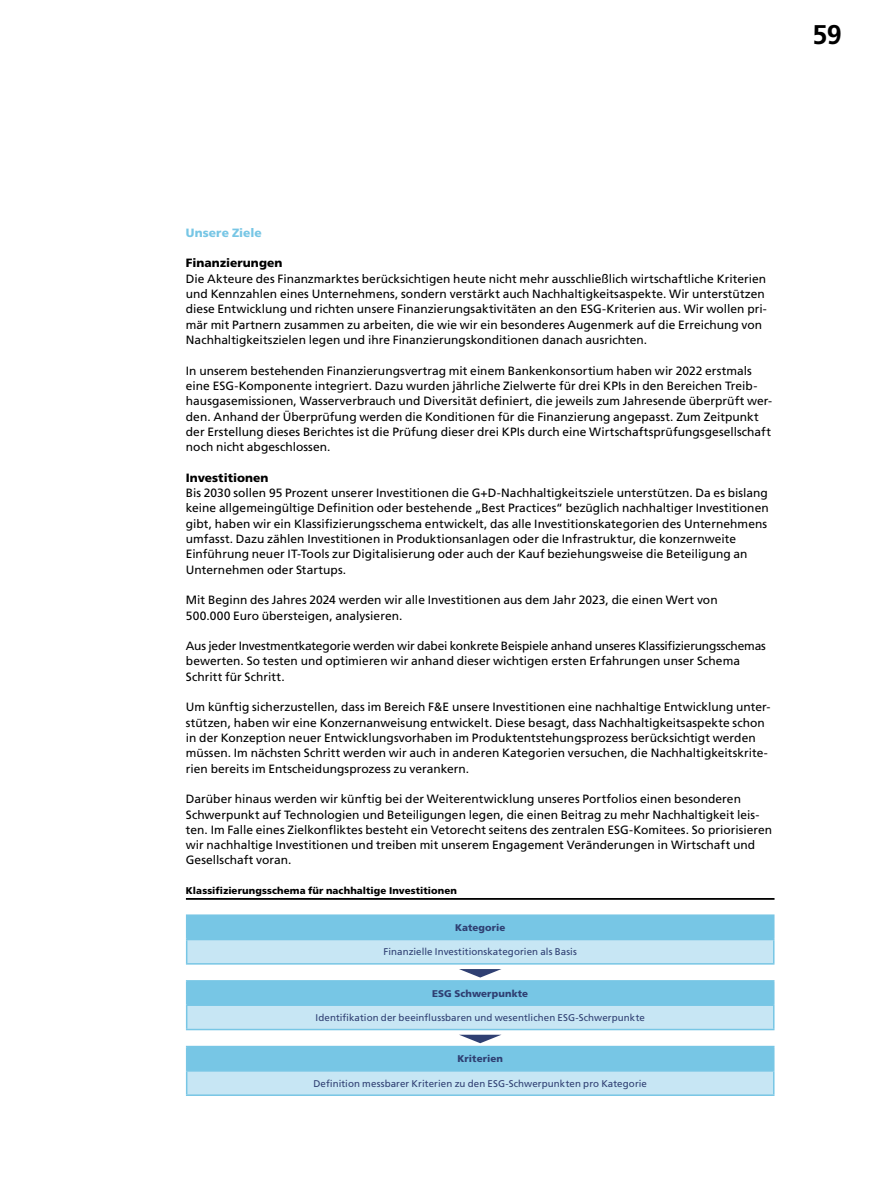
<style>
.page{position:relative;width:893px;height:1191px;background:#fff}
.page>*{position:absolute;margin:0;border:0;box-sizing:border-box;transform-origin:0 0}
.t1{font:700 27px "Frutiger LT Pro";color:#000}
.t2{font:12px/15.3px "Frutiger LT Pro";color:#000}
.t3{font:900 12px "Frutiger LT Pro";letter-spacing:.005em;color:#000}
.t4{font:900 12px "Frutiger LT Pro";color:#77c6e5}
.t5{font:9.75px "Frutiger LT Pro";letter-spacing:.01em;color:#2f3f72}
.t6{font:900 9.75px "Frutiger LT Pro";letter-spacing:.01em;color:#000}
.t7{font:900 9.75px "Frutiger LT Pro";letter-spacing:.01em;color:#2f3f72}
</style>
<div class="page">
<hr style="left:186px;top:898px;width:588px;height:1px;background:#000">
<div style="left:187px;top:916px;width:586px;height:22px;background:#77c6e5"></div>
<svg style="left:187px;top:940px;width:587px;height:154px;fill:#c7e6f4"></svg>
<hr style="left:186px;top:914px;width:588px;height:2px;background:#77c6e5">
<hr style="left:186px;top:938px;width:588px;height:2px;background:#77c6e5">
<svg style="left:186px;top:916px;width:1px;height:47px"></svg>
<svg style="left:773px;top:916px;width:1px;height:47px"></svg>
<hr style="left:186px;top:963px;width:588px;height:1px;background:#77c6e5">
<hr style="left:186px;top:980px;width:588px;height:1px;background:#77c6e5">
<hr style="left:186px;top:1004px;width:588px;height:2px;background:#77c6e5">
<svg style="left:186px;top:981px;width:1px;height:47px"></svg>
<svg style="left:773px;top:981px;width:1px;height:47px"></svg>
<hr style="left:186px;top:1028px;width:588px;height:2px;background:#77c6e5">
<hr style="left:186px;top:1045px;width:588px;height:2px;background:#77c6e5">
<hr style="left:186px;top:1070px;width:588px;height:1px;background:#77c6e5">
<svg style="left:186px;top:1047px;width:1px;height:47px"></svg>
<svg style="left:773px;top:1047px;width:1px;height:47px"></svg>
<hr style="left:186px;top:1094px;width:588px;height:2px;background:#77c6e5">
<svg style="left:459px;top:969px;width:42px;height:8px"></svg>
<svg style="left:459px;top:1034px;width:42px;height:9px"></svg>
<h1 class="t1" style="left:813px;top:19px;width:31px">59</h1>
<p class="t4" style="left:186px;top:225px;width:77px">Unsere Ziele</p>
<p class="t3" style="left:186px;top:256px;width:98px">Finanzierungen</p>
<p class="t2" style="left:186px;top:271px;width:582px">Die Akteure des Finanzmarktes berücksichtigen heute nicht mehr ausschließlich wirtschaftliche Kriterien und Kennzahlen eines Unternehmens, sondern verstärkt auch Nachhaltigkeitsaspekte. Wir unterstützen diese Entwicklung und richten unsere Finanzierungsaktivitäten an den ESG-Kriterien aus. Wir wollen pri&shy;mär mit Partnern zusammen zu arbeiten, die wie wir ein besonderes Augenmerk auf die Erreichung von Nachhaltigkeitszielen legen und ihre Finanzierungskonditionen danach ausrichten.</p>
<p class="t2" style="left:186px;top:363px;width:588px">In unserem bestehenden Finanzierungsvertrag mit einem Bankenkonsortium haben wir 2022 erstmals eine ESG-Komponente integriert. Dazu wurden jährliche Zielwerte für drei KPIs in den Bereichen Treib&shy;hausgasemissionen, Wasserverbrauch und Diversität definiert, die jeweils zum Jahresende überprüft wer&shy;den. Anhand der Überprüfung werden die Konditionen für die Finanzierung angepasst. Zum Zeitpunkt der Erstellung dieses Berichtes ist die Prüfung dieser drei KPIs durch eine Wirtschaftsprüfungsgesellschaft noch nicht abgeschlossen.</p>
<p class="t3" style="left:186px;top:470px;width:84px">Investitionen</p>
<p class="t2" style="left:186px;top:485px;width:584px">Bis 2030 sollen 95 Prozent unserer Investitionen die G+D-Nachhaltigkeitsziele unterstützen. Da es bislang keine allgemeingültige Definition oder bestehende „Best Practices“ bezüglich nachhaltiger Investitionen gibt, haben wir ein Klassifizierungsschema entwickelt, das alle Investitionskategorien des Unternehmens umfasst. Dazu zählen Investitionen in Produktionsanlagen oder die Infrastruktur, die konzernweite Einführung neuer IT-Tools zur Digitalisierung oder auch der Kauf beziehungsweise die Beteiligung an Unternehmen oder Startups.</p>
<p class="t2" style="left:186px;top:592px;width:533px">Mit Beginn des Jahres 2024 werden wir alle Investitionen aus dem Jahr 2023, die einen Wert von<br>500.000 Euro übersteigen, analysieren.</p>
<p class="t2" style="left:186px;top:638px;width:581px">Aus jeder Investmentkategorie werden wir dabei konkrete Beispiele anhand unseres Klassifizierungsschemas bewerten. So testen und optimieren wir anhand dieser wichtigen ersten Erfahrungen unser Schema<br>Schritt für Schritt.</p>
<p class="t2" style="left:186px;top:699px;width:586px">Um künftig sicherzustellen, dass im Bereich F&amp;E unsere Investitionen eine nachhaltige Entwicklung unter&shy;stützen, haben wir eine Konzernanweisung entwickelt. Diese besagt, dass Nachhaltigkeitsaspekte schon in der Konzeption neuer Entwicklungsvorhaben im Produktentstehungsprozess berücksichtigt werden müssen. Im nächsten Schritt werden wir auch in anderen Kategorien versuchen, die Nachhaltigkeitskrite&shy;rien bereits im Entscheidungsprozess zu verankern.</p>
<p class="t2" style="left:186px;top:791px;width:588px">Darüber hinaus werden wir künftig bei der Weiterentwicklung unseres Portfolios einen besonderen Schwerpunkt auf Technologien und Beteiligungen legen, die einen Beitrag zu mehr Nachhaltigkeit leis&shy;ten. Im Falle eines Zielkonfliktes besteht ein Vetorecht seitens des zentralen ESG-Komitees. So priorisieren wir nachhaltige Investitionen und treiben mit unserem Engagement Veränderungen in Wirtschaft und Gesellschaft voran.</p>
<p class="t6" style="left:186px;top:884px;width:273px">Klassifizierungsschema für nachhaltige Investitionen</p>
<p class="t7" style="left:455px;top:921px;width:52px">Kategorie</p>
<p class="t5" style="left:384px;top:946px;width:195px">Finanzielle Investitionskategorien als Basis</p>
<p class="t7" style="left:432px;top:987px;width:98px">ESG Schwerpunkte</p>
<p class="t5" style="left:315px;top:1012px;width:331px">Identifikation der beeinflussbaren und wesentlichen ESG-Schwerpunkte</p>
<p class="t7" style="left:457px;top:1053px;width:47px">Kriterien</p>
<p class="t5" style="left:313px;top:1077px;width:335px">Definition messbarer Kriterien zu den ESG-Schwerpunkten pro Kategorie</p>
</div>
